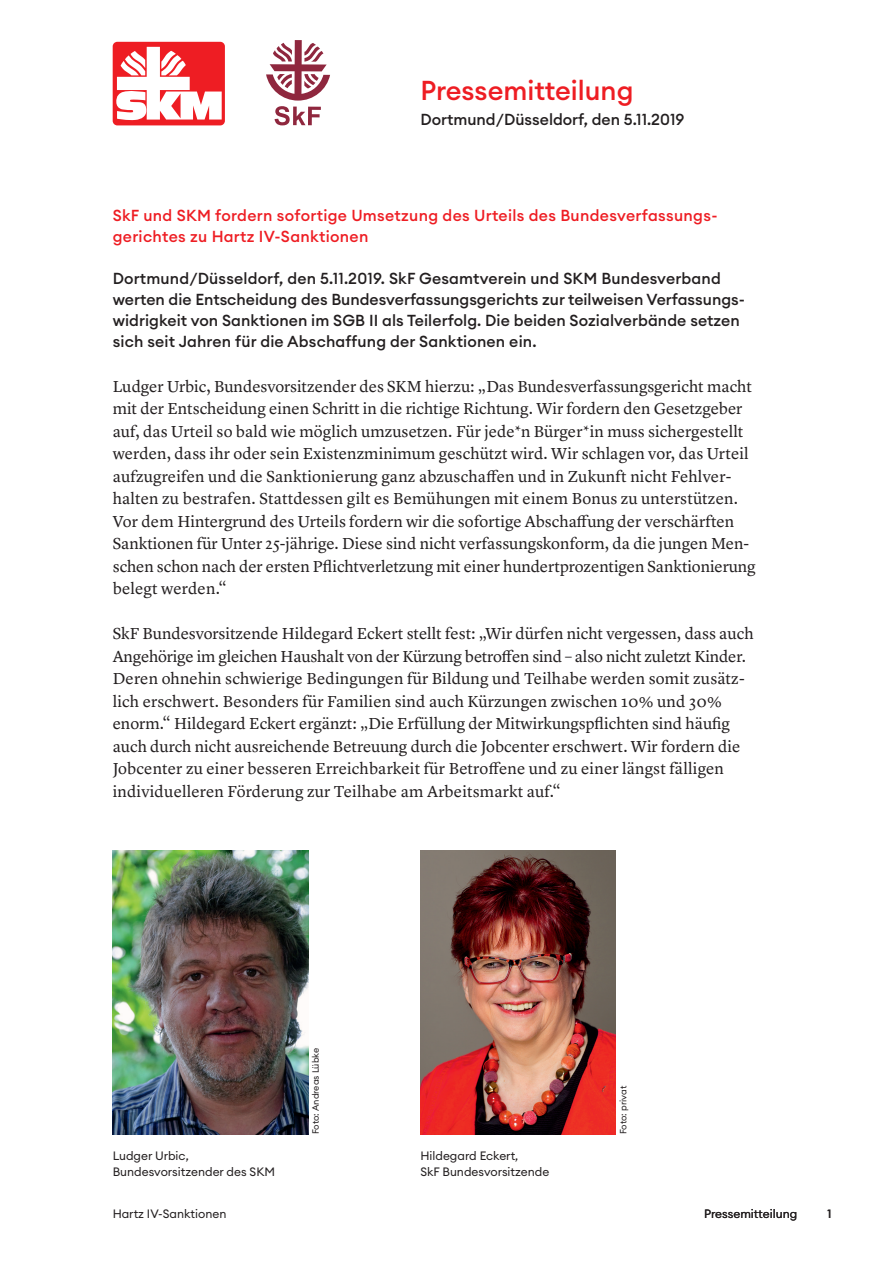
<style>
.page{position:relative;width:893px;height:1263px;background:#fff}
.page>*{position:absolute;margin:0;border:0;box-sizing:border-box;transform-origin:0 0}
.t1{font:500 27px "Euclid Circular A";color:#ee1d23}
.t2{font:16.5px/22.5px "Lyon Text";color:#231f20}
.t3{font:500 15.75px/21px "Euclid Circular A";letter-spacing:.005em;color:#231f20}
.t4{font:500 15.75px/21px "Euclid Circular A";letter-spacing:.02em;color:#ee1d23}
.t5{font:12px/16.5px "Euclid Circular A";color:#231f20}
.t6{font:600 12px "Euclid Circular A";color:#231f20}
.t7{font:9px "Euclid Circular A";color:#231f20}
</style>
<div class="page">
<div style="left:113px;top:42px;width:112px;height:83px;background:#ee1d23;border-radius:5px"></div>
<svg style="left:116px;top:47px;width:106px;height:74px"></svg>
<svg style="left:266px;top:40px;width:64px;height:85px"></svg>
<img style="left:420px;top:850px;width:196px;height:284px">
<img style="left:113px;top:850px;width:195px;height:284px">
<h1 class="t1" style="left:420px;top:73px;width:215px">Pressemitteilung</h1>
<p class="t3" style="left:420px;top:109px;width:265px">Dortmund/Düsseldorf, den 5.11.2019</p>
<p class="t4" style="left:113px;top:204px;width:606px">SkF und SKM fordern sofortige Umsetzung des Urteils des Bundesverfassungs&shy;gerichtes zu Hartz IV-Sanktionen</p>
<p class="t3" style="left:113px;top:267px;width:634px">Dortmund/Düsseldorf, den 5.11.2019. SkF Gesamtverein und SKM Bundesverband werten die Entscheidung des Bundesverfassungsgerichts zur teilweisen Verfassungs&shy;widrigkeit von Sanktionen im SGB II als Teilerfolg. Die beiden Sozialverbände setzen sich seit Jahren für die Abschaffung der Sanktionen ein.</p>
<p class="t2" style="left:113px;top:373px;width:645px">Ludger Urbic, Bundesvorsitzender des SKM hierzu: „Das Bundesverfassungsgericht macht mit der Entscheidung einen Schritt in die richtige Richtung. Wir fordern den Gesetzgeber auf, das Urteil so bald wie möglich umzusetzen. Für jede*n Bürger*in muss sichergestellt werden, dass ihr oder sein Existenzminimum geschützt wird. Wir schlagen vor, das Urteil aufzugreifen und die Sanktionierung ganz abzuschaffen und in Zukunft nicht Fehlver&shy;halten zu bestrafen. Stattdessen gilt es Bemühungen mit einem Bonus zu unterstützen.<br>Vor dem Hintergrund des Urteils fordern wir die sofortige Abschaffung der verschärften Sanktionen für Unter 25-jährige. Diese sind nicht verfassungskonform, da die jungen Men&shy;schen schon nach der ersten Pflichtverletzung mit einer hundertprozentigen Sanktionierung belegt werden.“</p>
<p class="t2" style="left:113px;top:621px;width:642px">SkF Bundesvorsitzende Hildegard Eckert stellt fest: „Wir dürfen nicht vergessen, dass auch Angehörige im gleichen Haushalt von der Kürzung betroffen sind – also nicht zuletzt Kinder.<br>Deren ohnehin schwierige Bedingungen für Bildung und Teilhabe werden somit zusätz&shy;lich erschwert. Besonders für Familien sind auch Kürzungen zwischen 10% und 30% enorm.“ Hildegard Eckert ergänzt: „Die Erfüllung der Mitwirkungspflichten sind häufig auch durch nicht ausreichende Betreuung durch die Jobcenter erschwert. Wir fordern die Jobcenter zu einer besseren Erreichbarkeit für Betroffene und zu einer längst fälligen individuelleren Förderung zur Teilhabe am Arbeitsmarkt auf.“</p>
<p class="t5" style="left:113px;top:1147px;width:164px">Ludger Urbic,<br>Bundesvorsitzender des SKM</p>
<p class="t7" style="left:310px;top:1134px;width:88px;rotate:-90deg">Foto: Andreas Lübke</p>
<p class="t5" style="left:420px;top:1147px;width:131px">Hildegard Eckert,<br>SkF Bundesvorsitzende</p>
<p class="t7" style="left:617px;top:1134px;width:50px;rotate:-90deg">Foto: privat</p>
<p class="t5" style="left:113px;top:1205px;width:115px">Hartz IV-Sanktionen</p>
<p class="t5" style="left:754px;top:1205px;width:10px">t</p>
<p class="t5" style="left:704px;top:1205px;width:95px">Pressemitteilung</p>
<p class="t6" style="left:827px;top:1206px;width:6px">1</p>
</div>
